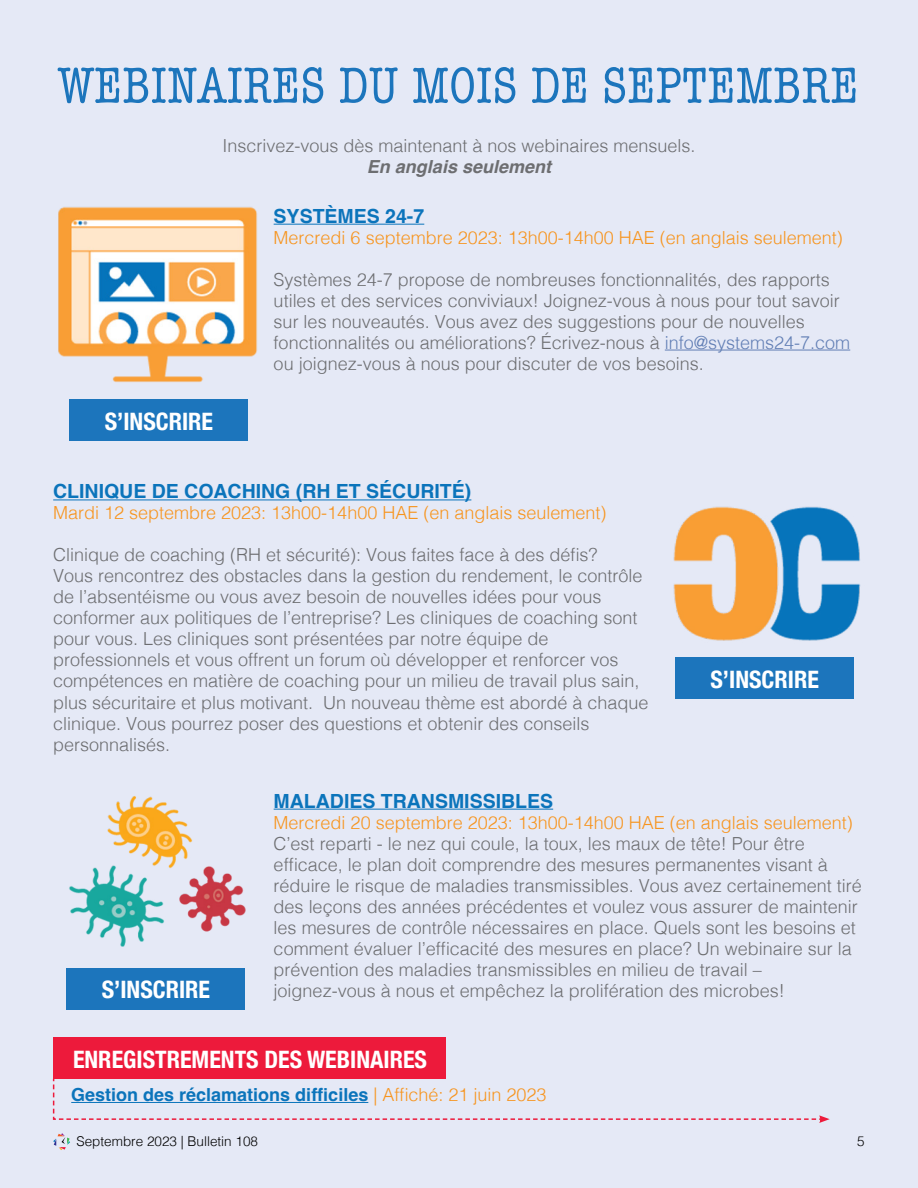
<style>
.page{position:relative;width:918px;height:1188px;background:#e5e9f6}
.page>*{position:absolute;margin:0;border:0;box-sizing:border-box;transform-origin:0 0}
.t1{font:condensed 52.5px "American Typewriter";color:#1c75bc}
.t2{font:700 condensed 24px "Helvetica Neue";color:#fff}
.t3{font:700 19.5px "Helvetica";color:#0b74bb}
.t4{font:300 18px/21px "Helvetica";color:#6d6e71}
.t5{font:300 18px "Helvetica";color:#f7941e}
.t6{font:700 18px "Helvetica";color:#0b74bb}
.t7{font:italic 700 18px "Helvetica";color:#6d6e71}
.t8{font:300 13.5px "Helvetica";color:#000}
.s1{color:#627fb5}
.s2{font-weight:300;color:#f7941e}
</style>
<div class="page">
<div style="left:70px;top:399px;width:178px;height:42px;background:#1c75bc"></div>
<svg style="left:53px;top:1133px;width:17px;height:17px"></svg>
<div style="left:54px;top:1037px;width:392px;height:42px;background:#ed1a3b"></div>
<svg style="left:52px;top:1077px;width:778px;height:46px"></svg>
<hr style="left:71px;top:1102px;width:297px;height:1px;background:#0b74bb">
<hr style="left:274px;top:224px;width:150px;height:1px;background:#0b74bb">
<hr style="left:665px;top:350px;width:185px;height:1px;background:#627fb5">
<img style="left:58px;top:207px;width:200px;height:176px">
<div style="left:676px;top:658px;width:178px;height:41px;background:#1c75bc"></div>
<hr style="left:53px;top:499px;width:418px;height:1px;background:#0b74bb">
<img style="left:673px;top:506px;width:188px;height:135px">
<div style="left:67px;top:968px;width:178px;height:42px;background:#1c75bc"></div>
<hr style="left:274px;top:809px;width:279px;height:1px;background:#0b74bb">
<img style="left:69px;top:796px;width:177px;height:151px">
<h1 class="t1" style="left:58px;top:46px;width:802px">WEBINAIRES DU MOIS DE SEPTEMBRE</h1>
<p class="t4" style="left:222px;top:134px;width:475px">Inscrivez-vous dès maintenant à nos webinaires mensuels.</p>
<p class="t7" style="left:367px;top:156px;width:186px">En anglais seulement</p>
<h2 class="t2" style="left:105px;top:402px;width:110px">S’INSCRIRE</h2>
<p class="t3" style="left:274px;top:204px;width:152px">SYSTÈMES 24-7</p>
<p class="t5" style="left:274px;top:222px;width:571px">Mercredi 6 septembre 2023: 13h00-14h00 HAE (en anglais seulement)</p>
<p class="t4" style="left:274px;top:268px;width:578px">Systèmes 24-7 propose de nombreuses fonctionnalités, des rapports utiles et des services conviviaux! Joignez-vous à nous pour tout savoir sur les nouveautés. Vous avez des suggestions pour de nouvelles fonctionnalités ou améliorations? Écrivez-nous à <span class="s1">info@systems24-7.com </span>ou joignez-vous à nous pour discuter de vos besoins.</p>
<p class="t3" style="left:53px;top:480px;width:420px">CLINIQUE DE COACHING (RH ET SÉCURITÉ)</p>
<p class="t5" style="left:53px;top:498px;width:555px">Mardi 12 septembre 2023: 13h00-14h00 HAE (en anglais seulement)</p>
<p class="t4" style="left:53px;top:543px;width:597px">Clinique de coaching (RH et sécurité): Vous faites face à des défis?<br>Vous rencontrez des obstacles dans la gestion du rendement, le contrôle de l’absentéisme ou vous avez besoin de nouvelles idées pour vous conformer aux politiques de l’entreprise? Les cliniques de coaching sont pour vous. Les cliniques sont présentées par notre équipe de professionnels et vous offrent un forum où développer et renforcer vos compétences en matière de coaching pour un milieu de travail plus sain, plus sécuritaire et plus motivant. Un nouveau thème est abordé à chaque clinique. Vous pourrez poser des questions et obtenir des conseils personnalisés.</p>
<h2 class="t2" style="left:711px;top:660px;width:110px">S’INSCRIRE</h2>
<h2 class="t2" style="left:102px;top:970px;width:110px">S’INSCRIRE</h2>
<p class="t3" style="left:274px;top:789px;width:281px">MALADIES TRANSMISSIBLES</p>
<p class="t5" style="left:274px;top:807px;width:581px">Mercredi 20 septembre 2023: 13h00-14h00 HAE (en anglais seulement)</p>
<p class="t4" style="left:274px;top:832px;width:590px">C’est reparti - le nez qui coule, la toux, les maux de tête! Pour être efficace, le plan doit comprendre des mesures permanentes visant à réduire le risque de maladies transmissibles. Vous avez certainement tiré des leçons des années précédentes et voulez vous assurer de maintenir les mesures de contrôle nécessaires en place. Quels sont les besoins et comment évaluer l’efficacité des mesures en place? Un webinaire sur la prévention des maladies transmissibles en milieu de travail – joignez-vous à nous et empêchez la prolifération des microbes!</p>
<h2 class="t2" style="left:73px;top:1039px;width:356px">ENREGISTREMENTS DES WEBINAIRES</h2>
<p class="t6" style="left:71px;top:1084px;width:477px">Gestion des réclamations difficiles <span class="s2">| Affiché: 21 juin 2023</span></p>
<p class="t8" style="left:76px;top:1130px;width:183px">Septembre 2023 | Bulletin 108</p>
<p class="t8" style="left:54px;top:1130px;width:203px">1 Septembre 2023 | Bul etin 108</p>
</div>
